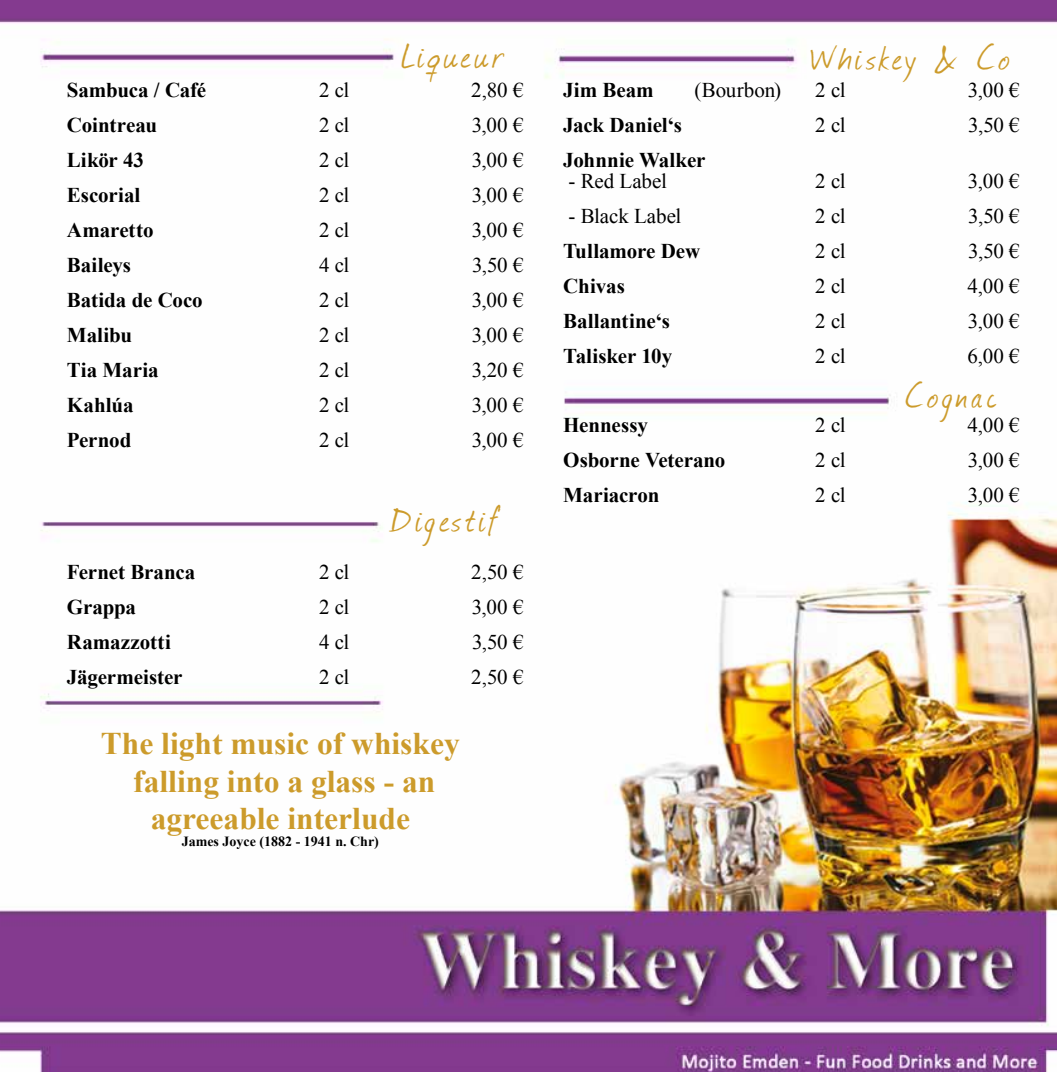
<style>
.page{position:relative;width:1057px;height:1072px;background:#fff}
.page>*{position:absolute;margin:0;border:0;box-sizing:border-box;transform-origin:0 0}
.t1{font:42px "Journal";letter-spacing:.105em;color:#cc9b2b}
.t2{font:700 31.5px/37.8px "Times New Roman";color:#cc9b2b;text-align:center}
.t3{font:21px "Times New Roman";letter-spacing:-.015em;color:#000}
.t4{font:700 21px "Times New Roman";letter-spacing:-.005em;color:#000}
.t5{font:700 14px "Times New Roman";color:#000}
</style>
<div class="page">
<img style="left:0;top:0;width:1057px;height:1071px">
<h1 class="t1" style="left:401px;top:27px;width:103px">Liqueur</h1>
<p class="t4" style="left:67px;top:76px;width:141px">Sambuca / Café</p>
<p class="t3" style="left:319px;top:76px;width:32px">2 cl</p>
<p class="t3" style="left:471px;top:76px;width:54px">2,80 €</p>
<p class="t4" style="left:67px;top:111px;width:92px">Cointreau</p>
<p class="t3" style="left:319px;top:111px;width:32px">2 cl</p>
<p class="t3" style="left:472px;top:111px;width:53px">3,00 €</p>
<p class="t4" style="left:67px;top:146px;width:78px">Likör 43</p>
<p class="t3" style="left:319px;top:146px;width:32px">2 cl</p>
<p class="t3" style="left:472px;top:146px;width:53px">3,00 €</p>
<p class="t4" style="left:67px;top:181px;width:75px">Escorial</p>
<p class="t3" style="left:319px;top:181px;width:32px">2 cl</p>
<p class="t3" style="left:472px;top:181px;width:53px">3,00 €</p>
<p class="t4" style="left:67px;top:216px;width:88px">Amaretto</p>
<p class="t3" style="left:319px;top:216px;width:32px">2 cl</p>
<p class="t3" style="left:472px;top:216px;width:53px">3,00 €</p>
<p class="t4" style="left:67px;top:251px;width:66px">Baileys</p>
<p class="t3" style="left:319px;top:251px;width:32px">4 cl</p>
<p class="t3" style="left:472px;top:251px;width:53px">3,50 €</p>
<p class="t4" style="left:67px;top:286px;width:137px">Batida de Coco</p>
<p class="t3" style="left:319px;top:286px;width:32px">2 cl</p>
<p class="t3" style="left:472px;top:286px;width:53px">3,00 €</p>
<p class="t4" style="left:67px;top:321px;width:67px">Malibu</p>
<p class="t3" style="left:319px;top:321px;width:32px">2 cl</p>
<p class="t3" style="left:472px;top:321px;width:53px">3,00 €</p>
<p class="t4" style="left:67px;top:356px;width:93px">Tia Maria</p>
<p class="t3" style="left:319px;top:356px;width:32px">2 cl</p>
<p class="t3" style="left:472px;top:356px;width:53px">3,20 €</p>
<p class="t4" style="left:67px;top:391px;width:68px">Kahlúa</p>
<p class="t3" style="left:319px;top:391px;width:32px">2 cl</p>
<p class="t3" style="left:472px;top:391px;width:53px">3,00 €</p>
<p class="t4" style="left:67px;top:426px;width:66px">Pernod</p>
<p class="t3" style="left:319px;top:426px;width:32px">2 cl</p>
<p class="t3" style="left:472px;top:426px;width:53px">3,00 €</p>
<h1 class="t1" style="left:391px;top:491px;width:109px">Digestif</h1>
<p class="t4" style="left:67px;top:557px;width:130px">Fernet Branca</p>
<p class="t3" style="left:319px;top:558px;width:32px">2 cl</p>
<p class="t3" style="left:471px;top:558px;width:54px">2,50 €</p>
<p class="t4" style="left:67px;top:592px;width:71px">Grappa</p>
<p class="t3" style="left:319px;top:593px;width:32px">2 cl</p>
<p class="t3" style="left:472px;top:593px;width:53px">3,00 €</p>
<p class="t4" style="left:67px;top:627px;width:105px">Ramazzotti</p>
<p class="t3" style="left:319px;top:628px;width:32px">4 cl</p>
<p class="t3" style="left:472px;top:628px;width:53px">3,50 €</p>
<p class="t4" style="left:67px;top:662px;width:117px">Jägermeister</p>
<p class="t3" style="left:319px;top:663px;width:32px">2 cl</p>
<p class="t3" style="left:471px;top:663px;width:54px">2,50 €</p>
<h2 class="t2" style="left:101px;top:723px;width:360px">The light music of whiskey falling into a glass - an agreeable interlude</h2>
<p class="t5" style="left:182px;top:831px;width:199px">James Joyce (1882 - 1941 n. Chr)</p>
<h1 class="t1" style="left:810px;top:29px;width:201px">Whiskey &amp; Co</h1>
<p class="t4" style="left:563px;top:76px;width:92px">Jim Beam</p>
<p class="t3" style="left:694px;top:76px;width:88px">(Bourbon)</p>
<p class="t3" style="left:815px;top:76px;width:32px">2 cl</p>
<p class="t3" style="left:968px;top:76px;width:53px">3,00 €</p>
<p class="t4" style="left:563px;top:111px;width:120px">Jack Daniel‘s</p>
<p class="t3" style="left:815px;top:111px;width:32px">2 cl</p>
<p class="t3" style="left:968px;top:111px;width:53px">3,50 €</p>
<p class="t4" style="left:563px;top:146px;width:144px">Johnnie Walker</p>
<p class="t3" style="left:568px;top:167px;width:100px">- Red Label</p>
<p class="t3" style="left:815px;top:167px;width:32px">2 cl</p>
<p class="t3" style="left:968px;top:167px;width:53px">3,00 €</p>
<p class="t3" style="left:568px;top:202px;width:114px">- Black Label</p>
<p class="t3" style="left:815px;top:202px;width:32px">2 cl</p>
<p class="t3" style="left:968px;top:202px;width:53px">3,50 €</p>
<p class="t4" style="left:563px;top:237px;width:138px">Tullamore Dew</p>
<p class="t3" style="left:815px;top:237px;width:32px">2 cl</p>
<p class="t3" style="left:968px;top:237px;width:53px">3,50 €</p>
<p class="t4" style="left:563px;top:272px;width:63px">Chivas</p>
<p class="t3" style="left:815px;top:272px;width:32px">2 cl</p>
<p class="t3" style="left:967px;top:272px;width:54px">4,00 €</p>
<p class="t4" style="left:563px;top:307px;width:108px">Ballantine‘s</p>
<p class="t3" style="left:815px;top:307px;width:32px">2 cl</p>
<p class="t3" style="left:968px;top:307px;width:53px">3,00 €</p>
<p class="t4" style="left:563px;top:342px;width:111px">Talisker 10y</p>
<p class="t3" style="left:815px;top:342px;width:32px">2 cl</p>
<p class="t3" style="left:967px;top:342px;width:54px">6,00 €</p>
<h1 class="t1" style="left:905px;top:367px;width:92px">Cognac</h1>
<p class="t4" style="left:563px;top:410px;width:86px">Hennessy</p>
<p class="t3" style="left:815px;top:411px;width:32px">2 cl</p>
<p class="t3" style="left:967px;top:411px;width:54px">4,00 €</p>
<p class="t4" style="left:563px;top:445px;width:164px">Osborne Veterano</p>
<p class="t3" style="left:815px;top:446px;width:32px">2 cl</p>
<p class="t3" style="left:968px;top:446px;width:53px">3,00 €</p>
<p class="t4" style="left:563px;top:481px;width:98px">Mariacron</p>
<p class="t3" style="left:815px;top:481px;width:32px">2 cl</p>
<p class="t3" style="left:968px;top:481px;width:53px">3,00 €</p>
</div>
